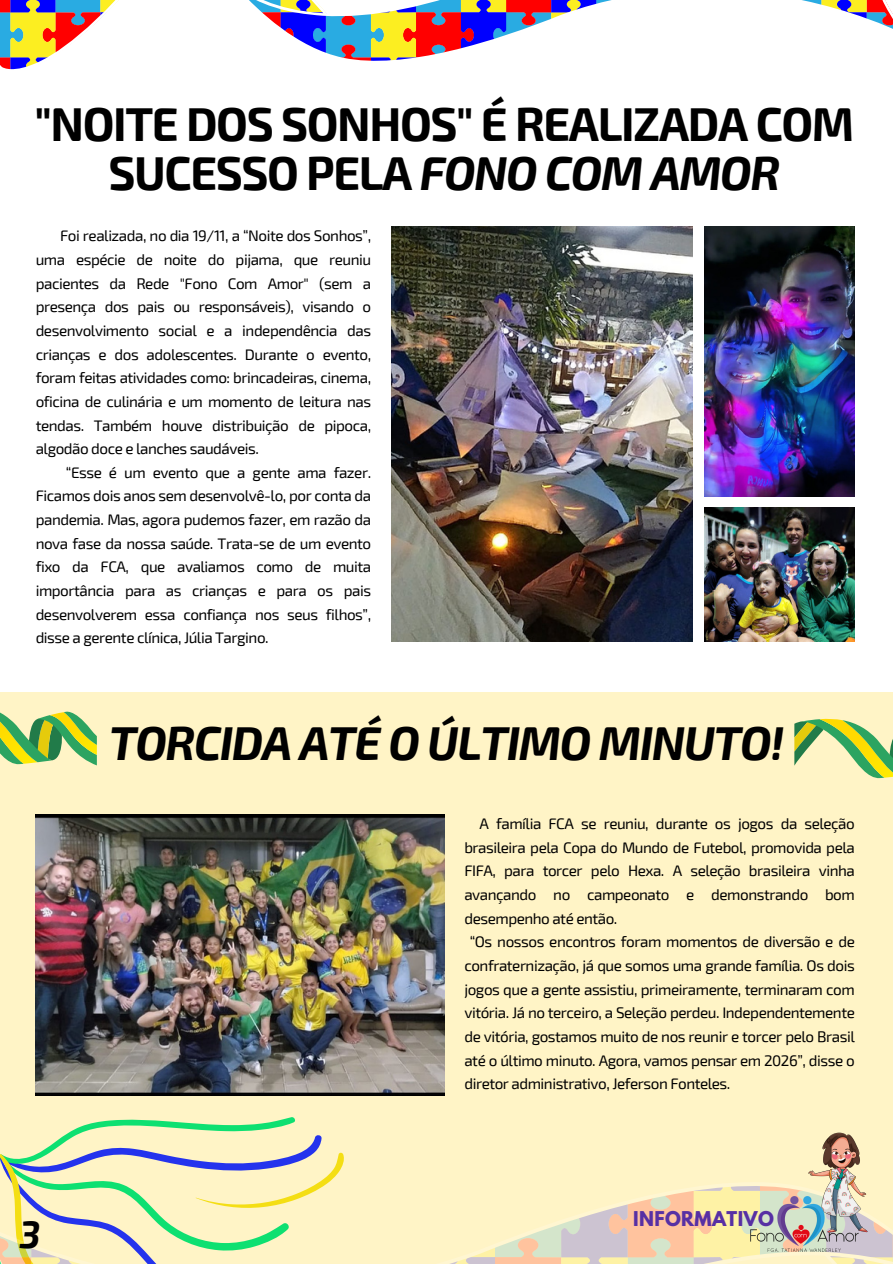
<style>
.page{position:relative;width:893px;height:1264px;background:#fff}
.page>*{position:absolute;margin:0;border:0;box-sizing:border-box;transform-origin:0 0}
.t1{font:700 46.5px/49.5px "Exo 2";letter-spacing:-.03em;color:#000;text-align:center}
.t2{font:italic 700 46.5px "Exo 2";letter-spacing:-.03em;color:#000}
.t3{font:italic 700 37.5px "Exo 2";color:#000}
.t4{font:700 18px "League Spartan";letter-spacing:.02em;color:#5730a4}
.t5{font:15.3px/23.7px "Exo 2";letter-spacing:-.03em;color:#000;text-align:justify}
.s1{font-style:italic}
</style>
<div class="page">
<img style="left:391px;top:226px;width:301px;height:415px">
<img style="left:704px;top:226px;width:150px;height:270px">
<img style="left:704px;top:508px;width:150px;height:133px">
<svg style="left:0;top:0;width:892px;height:70px"></svg>
<div style="left:0;top:691px;width:892px;height:572px;background:#fff4c6"></div>
<svg style="left:0;top:1117px;width:344px;height:52px"></svg>
<svg style="left:0;top:1169px;width:892px;height:94px"></svg>
<img style="left:790px;top:1132px;width:102px;height:102px">
<img style="left:745px;top:1182px;width:118px;height:81px">
<img style="left:36px;top:814px;width:408px;height:281px">
<svg style="left:0;top:711px;width:97px;height:54px"></svg>
<svg style="left:794px;top:718px;width:98px;height:61px"></svg>
<p class="t1" style="left:35px;top:97px;width:821px">"NOITE DOS SONHOS" É REALIZADA COM<br>SUCESSO PELA <span class="s1">FONO COM AMOR</span></p>
<p class="t5" style="left:36px;top:223px;width:337px;text-indent:24px">Foi realizada, no dia 19/11, a “Noite dos Sonhos”, uma espécie de noite do pijama, que reuniu pacientes da Rede "Fono Com Amor" (sem a presença dos pais ou responsáveis), visando o desenvolvimento social e a independência das crianças e dos adolescentes. Durante o evento, foram feitas atividades como: brincadeiras, cinema, oficina de culinária e um momento de leitura nas tendas. Também houve distribuição de pipoca, algodão doce e lanches saudáveis.</p>
<p class="t5" style="left:36px;top:460px;width:337px;text-indent:30px">“Esse é um evento que a gente ama fazer.<br>Ficamos dois anos sem desenvolvê-lo, por conta da pandemia. Mas, agora pudemos fazer, em razão da nova fase da nossa saúde. Trata-se de um evento fixo da FCA, que avaliamos como de muita importância para as crianças e para os pais desenvolverem essa confiança nos seus filhos”, disse a gerente clínica, Júlia Targino.</p>
<p class="t2" style="left:109px;top:713px;width:676px">TORCIDA ATÉ O ÚLTIMO MINUTO!</p>
<p class="t3" style="left:20px;top:1209px;width:22px">3</p>
<p class="t5" style="left:464px;top:811px;width:392px;text-indent:15px">A família FCA se reuniu, durante os jogos da seleção brasileira pela Copa do Mundo de Futebol, promovida pela FIFA, para torcer pelo Hexa. A seleção brasileira vinha avançando no campeonato e demonstrando bom desempenho até então.</p>
<p class="t5" style="left:464px;top:929px;width:392px;text-indent:5px">“Os nossos encontros foram momentos de diversão e de confraternização, já que somos uma grande família. Os dois jogos que a gente assistiu, primeiramente, terminaram com vitória. Já no terceiro, a Seleção perdeu. Independentemente de vitória, gostamos muito de nos reunir e torcer pelo Brasil até o último minuto. Agora, vamos pensar em 2026”, disse o diretor administrativo, Jeferson Fonteles.</p>
<p class="t4" style="left:633px;top:1209px;width:142px">INFORMATIVO</p>
</div>
